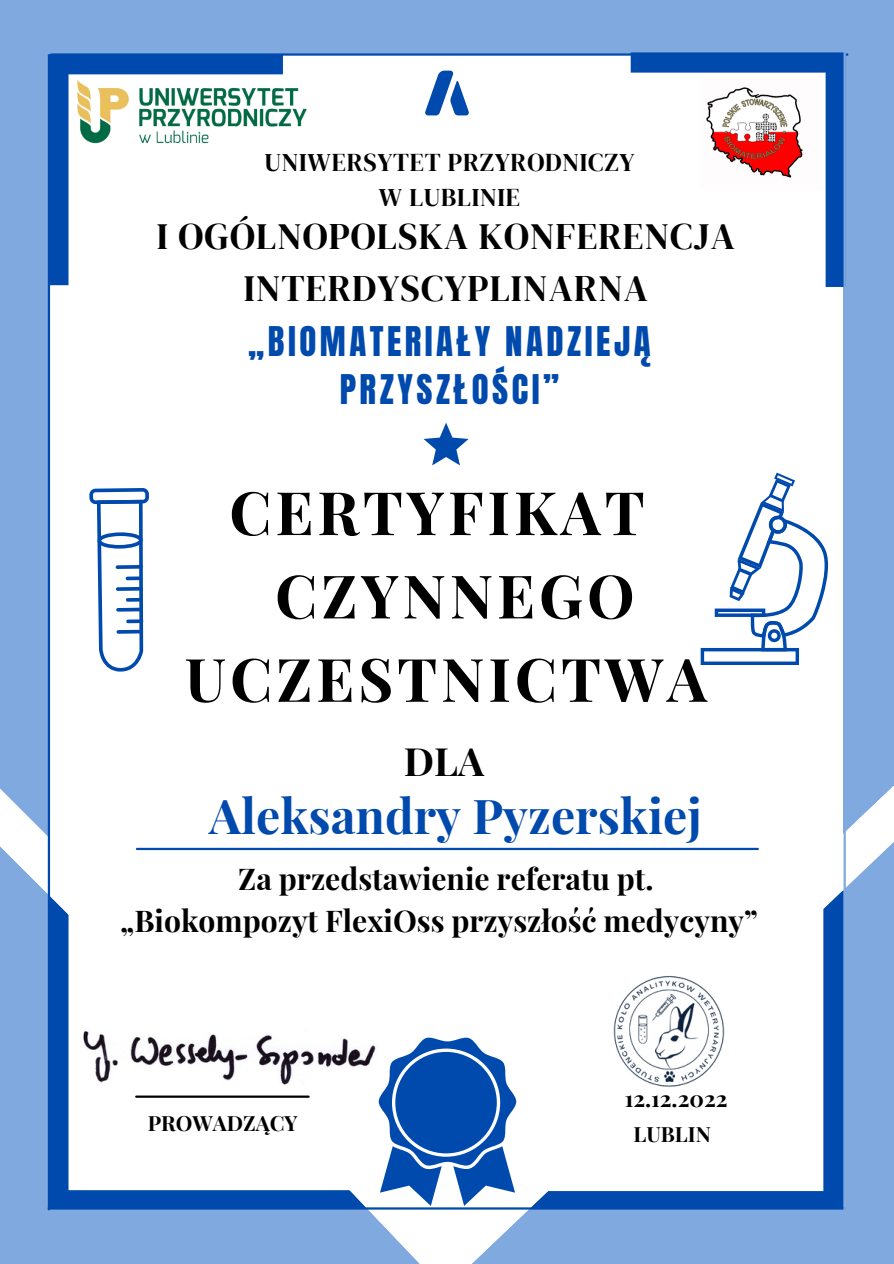
<style>
.page{position:relative;width:894px;height:1264px;background:#fff}
.page>*{position:absolute;margin:0;border:0;box-sizing:border-box;transform-origin:0 0}
.t1{font:700 60px/83.2px "Playfair Display";letter-spacing:.065em;color:#000;text-align:center}
.t2{font:700 48px "Playfair Display";color:#004aad}
.t3{font:700 39px "Playfair Display";color:#000}
.t4{font:37.2px/51.8px "DM Serif Display";letter-spacing:.03em;color:#000;text-align:center}
.t5{font:34.8px/48.4px "Anton";letter-spacing:.1em;color:#004aad;text-align:center}
.t6{font:700 30px/41.7px "Playfair Display";color:#000;text-align:center}
.t7{font:25.5px/35.4px "DM Serif Display";letter-spacing:.03em;color:#000;text-align:center}
.t8{font:700 22.5px "Playfair Display";color:#000}
.t9{font:700 21px "Playfair Display";color:#000}
</style>
<div class="page">
<svg style="left:50px;top:924px;width:286px;height:283px"></svg>
<div style="left:0;top:0;width:47px;height:1263px;background:#80a9df"></div>
<div style="left:843px;top:0;width:50px;height:1263px;background:#80a9df"></div>
<svg style="left:557px;top:922px;width:286px;height:285px"></svg>
<div style="left:0;top:1208px;width:893px;height:55px;background:#80a9df"></div>
<div style="left:0;top:0;width:893px;height:54px;background:#80a9df"></div>
<svg style="left:425px;top:71px;width:43px;height:44px"></svg>
<svg style="left:50px;top:56px;width:233px;height:229px"></svg>
<svg style="left:630px;top:52px;width:213px;height:235px"></svg>
<svg style="left:423px;top:422px;width:45px;height:43px"></svg>
<hr style="left:137px;top:847px;width:620px;height:3px;background:#004aad">
<hr style="left:50px;top:53px;width:798px;height:3px;background:#004aad">
<hr style="left:48px;top:1207px;width:797px;height:2px;background:#004aad">
<svg style="left:0;top:771px;width:69px;height:153px"></svg>
<hr style="left:48px;top:54px;width:2px;height:1156px;background:#004aad">
<svg style="left:823px;top:786px;width:70px;height:136px"></svg>
<hr style="left:843px;top:52px;width:2px;height:1157px;background:#80a9df">
<hr style="left:136px;top:1095px;width:172px;height:2px;background:#000">
<svg style="left:336px;top:1037px;width:221px;height:226px"></svg>
<img style="left:700px;top:79px;width:121px;height:111px">
<img style="left:50px;top:59px;width:257px;height:108px">
<svg style="left:89px;top:488px;width:60px;height:183px"></svg>
<img style="left:577px;top:937px;width:183px;height:184px">
<img style="left:78px;top:1025px;width:301px;height:61px">
<svg style="left:700px;top:472px;width:129px;height:193px"></svg>
<p class="t7" style="left:264px;top:144px;width:371px">UNIWERSYTET PRZYRODNICZY<br>W LUBLINIE</p>
<p class="t4" style="left:157px;top:210px;width:579px">I OGÓLNOPOLSKA KONFERENCJA<br>INTERDYSCYPLINARNA</p>
<p class="t5" style="left:248px;top:317px;width:404px">„BIOMATERIAŁY NADZIEJĄ<br>PRZYSZŁOŚCI”</p>
<h1 class="t1" style="left:185px;top:468px;width:523px">CERTYFIKAT<br>CZYNNEGO<br>UCZESTNICTWA</h1>
<h3 class="t3" style="left:404px;top:734px;width:82px">DLA</h3>
<h2 class="t2" style="left:209px;top:782px;width:494px">Aleksandry Pyzerskiej</h2>
<p class="t6" style="left:120px;top:856px;width:639px">Za przedstawienie referatu pt.<br>„Biokompozyt FlexiOss przyszłość medycyny”</p>
<p class="t9" style="left:148px;top:1108px;width:151px">PROWADZĄCY</p>
<p class="t8" style="left:624px;top:1082px;width:104px">12.12.2022</p>
<p class="t9" style="left:633px;top:1119px;width:79px">LUBLIN</p>
</div>
